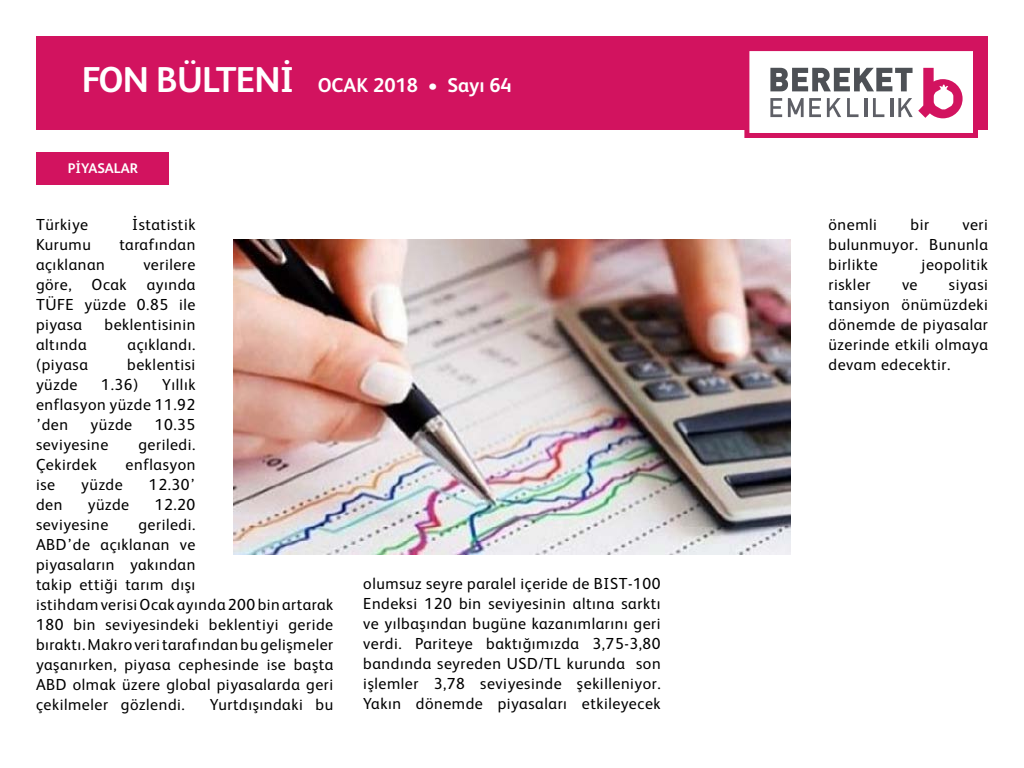
<style>
.page{position:relative;width:1024px;height:768px;background:#fff}
.page>*{position:absolute;margin:0;border:0;box-sizing:border-box;transform-origin:0 0}
.t1{font:700 20px "FS Albert";color:#fff}
.t2{font:16px/20px "FS Albert";letter-spacing:.035em;color:#000;text-align:justify}
.t3{font:700 14px "FS Albert";color:#fff}
.s1{font-size:36px}
</style>
<div class="page">
<div style="left:36px;top:36px;width:952px;height:94px;background:#d2135f"></div>
<div style="left:36px;top:152px;width:134px;height:33px;background:#d2135f"></div>
<svg style="left:744px;top:51px;width:234px;height:87px;background:#dec1ce"></svg>
<img style="left:233px;top:240px;width:558px;height:314px">
<p class="t1" style="left:82px;top:72px;width:432px"><span class="s1">FON BÜLTENİ</span> OCAK 2018 • Sayı 64</p>
<p class="t3" style="left:68px;top:159px;width:72px">PİYASALAR</p>
<p class="t2" style="left:36px;top:213px;width:54px">Türkiye</p>
<p class="t2" style="left:132px;top:213px;width:65px">İstatistik</p>
<p class="t2" style="left:36px;top:233px;width:56px">Kurumu</p>
<p class="t2" style="left:119px;top:233px;width:78px">tarafından</p>
<p class="t2" style="left:36px;top:253px;width:70px">açıklanan</p>
<p class="t2" style="left:143px;top:253px;width:54px">verilere</p>
<p class="t2" style="left:36px;top:273px;width:37px">göre,</p>
<p class="t2" style="left:92px;top:273px;width:36px">Ocak</p>
<p class="t2" style="left:36px;top:273px;width:161px;text-indent:111px">ayında TÜFE yüzde 0.85 ile piyasa</p>
<p class="t2" style="left:105px;top:313px;width:92px">beklentisinin</p>
<p class="t2" style="left:36px;top:333px;width:52px">altında</p>
<p class="t2" style="left:128px;top:333px;width:69px">açıklandı.</p>
<p class="t2" style="left:36px;top:353px;width:53px">(piyasa</p>
<p class="t2" style="left:127px;top:353px;width:70px">beklentisi</p>
<p class="t2" style="left:36px;top:373px;width:43px">yüzde</p>
<p class="t2" style="left:101px;top:373px;width:39px">1.36)</p>
<p class="t2" style="left:36px;top:373px;width:161px;text-indent:126px">Yıllık enflasyon yüzde 11.92 ’den</p>
<p class="t2" style="left:91px;top:413px;width:43px">yüzde</p>
<p class="t2" style="left:155px;top:413px;width:42px">10.35</p>
<p class="t2" style="left:36px;top:433px;width:74px">seviyesine</p>
<p class="t2" style="left:138px;top:433px;width:59px">geriledi.</p>
<p class="t2" style="left:36px;top:453px;width:62px">Çekirdek</p>
<p class="t2" style="left:126px;top:453px;width:71px">enflasyon</p>
<p class="t2" style="left:36px;top:473px;width:21px">ise</p>
<p class="t2" style="left:81px;top:473px;width:43px">yüzde</p>
<p class="t2" style="left:149px;top:473px;width:48px">12.30’</p>
<p class="t2" style="left:36px;top:493px;width:28px">den</p>
<p class="t2" style="left:88px;top:493px;width:43px">yüzde</p>
<p class="t2" style="left:155px;top:493px;width:42px">12.20</p>
<p class="t2" style="left:36px;top:513px;width:74px">seviyesine</p>
<p class="t2" style="left:36px;top:513px;width:299px;text-align:left;text-indent:102px">geriledi.<br>ABD’de açıklanan ve<br>piyasaların yakından<br>takip ettiği tarım dışı<br>istihdam verisi Ocak ayında 200 bin artarak<br>180 bin seviyesindeki beklentiyi geride bıraktı. Makro veri tarafından bu gelişmeler yaşanırken, piyasa cephesinde ise başta<br>ABD olmak üzere global piyasalarda geri çekilmeler gözlendi.</p>
<p class="t2" style="left:210px;top:693px;width:125px">Yurtdışındaki bu</p>
<p class="t2" style="left:363px;top:573px;width:299px">olumsuz seyre paralel içeride de BIST-100<br>Endeksi 120 bin seviyesinin altına sarktı ve yılbaşından bugüne kazanımlarını geri verdi. Pariteye baktığımızda 3,75-3,80 bandında seyreden USD/TL kurunda son işlemler 3,78 seviyesinde şekilleniyor.<br>Yakın dönemde piyasaları etkileyecek</p>
<p class="t2" style="left:829px;top:213px;width:50px">önemli</p>
<p class="t2" style="left:911px;top:213px;width:20px">bir</p>
<p class="t2" style="left:829px;top:213px;width:161px;text-indent:134px">veri bulunmuyor. Bununla birlikte</p>
<p class="t2" style="left:921px;top:253px;width:68px">jeopolitik</p>
<p class="t2" style="left:829px;top:273px;width:44px">riskler</p>
<p class="t2" style="left:902px;top:273px;width:17px">ve</p>
<p class="t2" style="left:829px;top:273px;width:161px;text-indent:120px">siyasi tansiyon önümüzdeki dönemde de piyasalar üzerinde etkili olmaya devam edecektir.</p>
</div>
